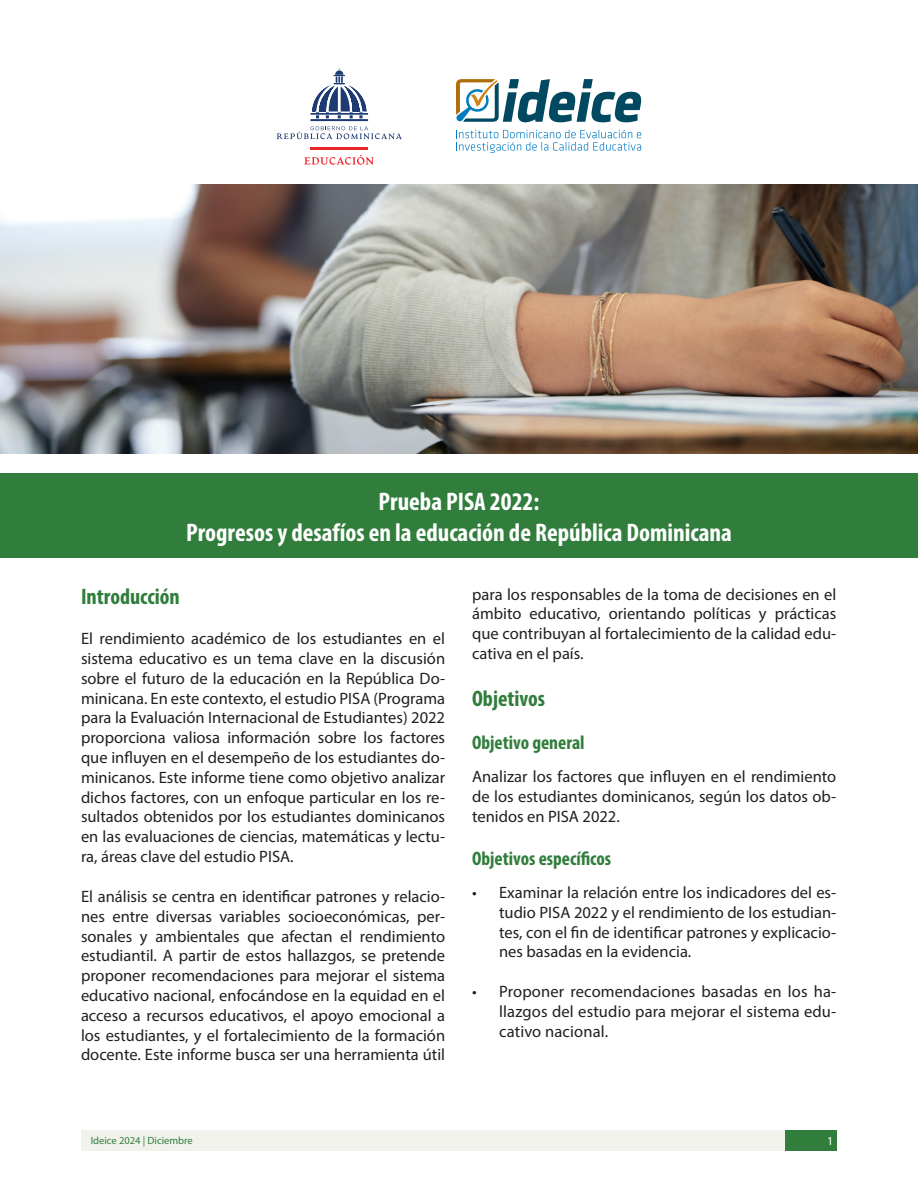
<style>
.page{position:relative;width:918px;height:1188px;background:#fff}
.page>*{position:absolute;margin:0;border:0;box-sizing:border-box;transform-origin:0 0}
.t1{font:700 condensed 25.5px/30.6px "Myriad Pro";color:#fff;text-align:center}
.t2{font:700 condensed 22.5px "Myriad Pro";color:#307d3c}
.t3{font:700 condensed 19.5px "Myriad Pro";color:#307d3c}
.t4{font:16.5px/19.8px "Myriad Pro";color:#231f20;text-align:justify}
.t5{font:12px "Myriad Pro";color:#fff}
.t6{font:10.5px "Myriad Pro";color:#307d3c}
</style>
<div class="page">
<div style="left:81px;top:1131px;width:731px;height:20px;background:#f2f2ed"></div>
<div style="left:786px;top:1131px;width:51px;height:20px;background:#307d3c"></div>
<svg style="left:456px;top:79px;width:185px;height:43px"></svg>
<svg style="left:456px;top:130px;width:185px;height:23px"></svg>
<hr style="left:310px;top:147px;width:58px;height:2px;background:#ed222b">
<svg style="left:277px;top:68px;width:125px;height:71px"></svg>
<svg style="left:304px;top:155px;width:70px;height:10px"></svg>
<img style="left:0;top:185px;width:918px;height:269px">
<div style="left:0;top:474px;width:918px;height:84px;background:#307d3c"></div>
<h1 class="t1" style="left:186px;top:486px;width:547px">Prueba PISA 2022:<br>Progresos y desafíos en la educación de República Dominicana</h1>
<h2 class="t2" style="left:81px;top:583px;width:100px">Introducción</h2>
<p class="t4" style="left:81px;top:628px;width:366px">El rendimiento académico de los estudiantes en el sistema educativo es un tema clave en la discusión sobre el futuro de la educación en la República Do&shy;minicana. En este contexto, el estudio PISA (Programa para la Evaluación Internacional de Estudiantes) 2022 proporciona valiosa información sobre los factores que influyen en el desempeño de los estudiantes do&shy;minicanos. Este informe tiene como objetivo analizar dichos factores, con un enfoque particular en los re&shy;sultados obtenidos por los estudiantes dominicanos en las evaluaciones de ciencias, matemáticas y lectu&shy;ra, áreas clave del estudio PISA.</p>
<p class="t4" style="left:81px;top:886px;width:366px">El análisis se centra en identificar patrones y relacio&shy;nes entre diversas variables socioeconómicas, per&shy;sonales y ambientales que afectan el rendimiento estudiantil. A partir de estos hallazgos, se pretende proponer recomendaciones para mejorar el sistema educativo nacional, enfocándose en la equidad en el acceso a recursos educativos, el apoyo emocional a los estudiantes, y el fortalecimiento de la formación docente. Este informe busca ser una herramienta útil</p>
<p class="t4" style="left:472px;top:584px;width:366px">para los responsables de la toma de decisiones en el ámbito educativo, orientando políticas y prácticas que contribuyan al fortalecimiento de la calidad edu&shy;cativa en el país.</p>
<h2 class="t2" style="left:472px;top:685px;width:74px">Objetivos</h2>
<p class="t3" style="left:472px;top:730px;width:114px">Objetivo general</p>
<p class="t4" style="left:472px;top:767px;width:366px">Analizar los factores que influyen en el rendimiento de los estudiantes dominicanos, según los datos ob&shy;tenidos en PISA 2022.</p>
<p class="t3" style="left:472px;top:846px;width:141px">Objetivos específicos</p>
<p class="t4" style="left:499px;top:882px;width:339px;text-indent:-27px">• Examinar la relación entre los indicadores del es&shy;tudio PISA 2022 y el rendimiento de los estudian&shy;tes, con el fin de identificar patrones y explicacio&shy;nes basadas en la evidencia.</p>
<p class="t4" style="left:499px;top:982px;width:339px;text-indent:-27px">• Proponer recomendaciones basadas en los ha&shy;llazgos del estudio para mejorar el sistema edu&shy;cativo nacional.</p>
<p class="t6" style="left:91px;top:1134px;width:104px">Ideice 2024 | Diciembre</p>
<p class="t5" style="left:827px;top:1134px;width:8px">1</p>
</div>
